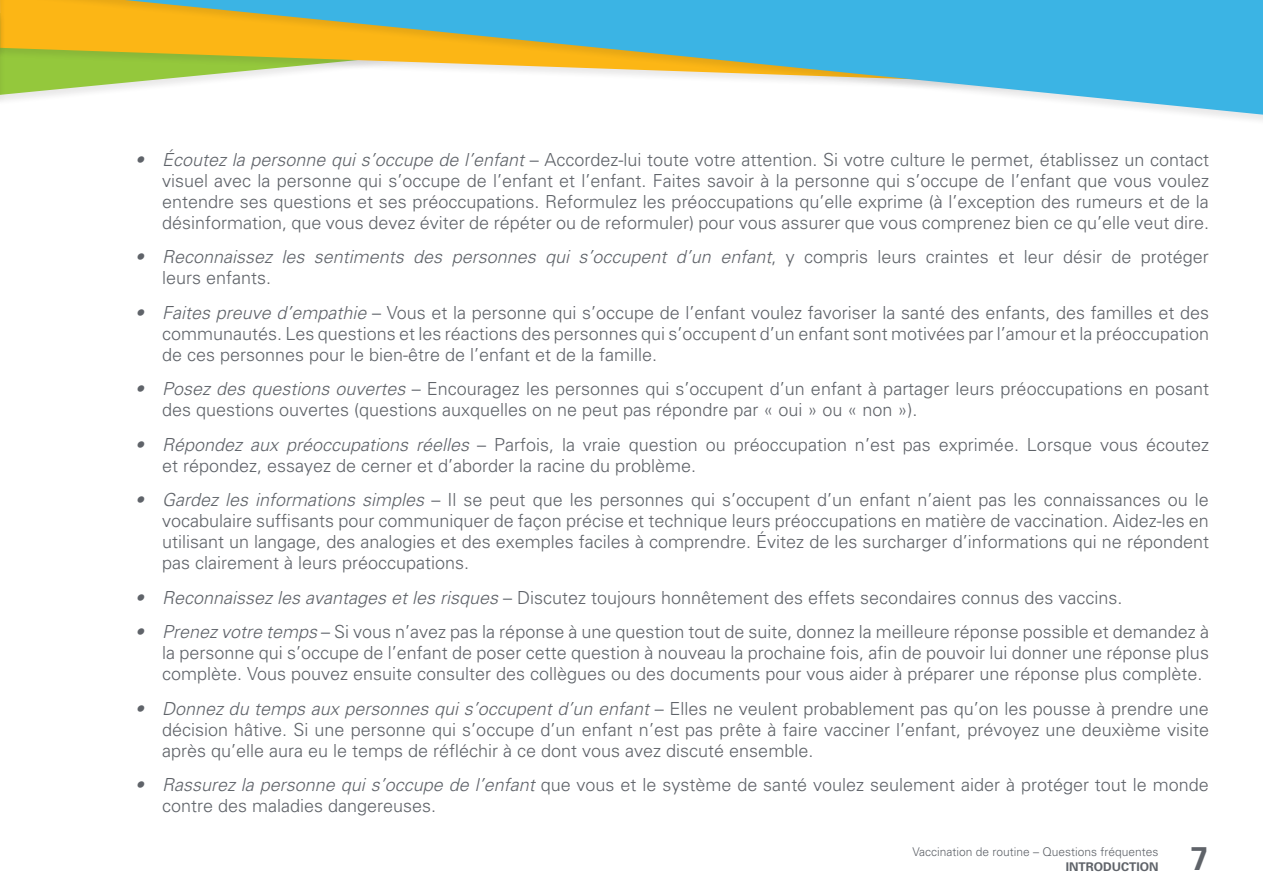
<style>
.page{position:relative;width:1263px;height:893px;background:#fff}
.page>*{position:absolute;margin:0;border:0;box-sizing:border-box;transform-origin:0 0}
.t1{font:700 33px "Univers";color:#5f6369}
.t2{font:300 18px/21px "Univers";color:#5f6369;text-align:justify}
.t3{font:italic 300 18px/21px "Univers";color:#5f6369}
.t4{font:300 12px "Univers";color:#5f6369}
.t5{font:700 12px "Univers";color:#5f6369}
.s1{font-style:italic}
.s2{font-style:normal}
</style>
<div class="page">
<svg style="left:518px;top:0;width:745px;height:118px;fill:#3bb4e4"></svg>
<svg style="left:0;top:0;width:518px;height:101px"></svg>
<p class="t2" style="left:162px;top:148px;width:1048px;text-indent:-27px"><span class="s1">• Écoutez la personne qui s’occupe de l’enfant</span> – Accordez-lui toute votre attention. Si votre culture le permet, établissez un contact visuel avec la personne qui s’occupe de l’enfant et l’enfant. Faites savoir à la personne qui s’occupe de l’enfant que vous voulez entendre ses questions et ses préoccupations. Reformulez les préoccupations qu’elle exprime (à l’exception des rumeurs et de la désinformation, que vous devez éviter de répéter ou de reformuler) pour vous assurer que vous comprenez bien ce qu’elle veut dire.</p>
<p class="t3" style="left:162px;top:246px;width:1048px;text-indent:-27px">• Reconnaissez les sentiments des personnes qui s’occupent d’un enfant<span class="s2">, y compris leurs craintes et leur désir de protéger leurs enfants.</span></p>
<p class="t2" style="left:162px;top:301px;width:1048px;text-indent:-27px"><span class="s1">• Faites preuve d’empathie</span> – Vous et la personne qui s’occupe de l’enfant voulez favoriser la santé des enfants, des familles et des communautés. Les questions et les réactions des personnes qui s’occupent d’un enfant sont motivées par l’amour et la préoccupation de ces personnes pour le bien-être de l’enfant et de la famille.</p>
<p class="t2" style="left:162px;top:378px;width:1048px;text-indent:-27px"><span class="s1">• Posez des questions ouvertes</span> – Encouragez les personnes qui s’occupent d’un enfant à partager leurs préoccupations en posant des questions ouvertes (questions auxquelles on ne peut pas répondre par « oui » ou « non »).</p>
<p class="t2" style="left:162px;top:433px;width:1048px;text-indent:-27px"><span class="s1">• Répondez aux préoccupations réelles</span> – Parfois, la vraie question ou préoccupation n’est pas exprimée. Lorsque vous écoutez et répondez, essayez de cerner et d’aborder la racine du problème.</p>
<p class="t2" style="left:162px;top:489px;width:1048px;text-indent:-27px"><span class="s1">• Gardez les informations simples</span> – Il se peut que les personnes qui s’occupent d’un enfant n’aient pas les connaissances ou le vocabulaire suffisants pour communiquer de façon précise et technique leurs préoccupations en matière de vaccination. Aidez-les en utilisant un langage, des analogies et des exemples faciles à comprendre. Évitez de les surcharger d’informations qui ne répondent pas clairement à leurs préoccupations.</p>
<p class="t2" style="left:135px;top:586px;width:989px"><span class="s1">• Reconnaissez les avantages et les risques</span> – Discutez toujours honnêtement des effets secondaires connus des vaccins.</p>
<p class="t2" style="left:162px;top:621px;width:1048px;text-indent:-27px"><span class="s1">• Prenez votre temps</span> – Si vous n’avez pas la réponse à une question tout de suite, donnez la meilleure réponse possible et demandez à la personne qui s’occupe de l’enfant de poser cette question à nouveau la prochaine fois, afin de pouvoir lui donner une réponse plus complète. Vous pouvez ensuite consulter des collègues ou des documents pour vous aider à préparer une réponse plus complète.</p>
<p class="t2" style="left:162px;top:697px;width:1048px;text-indent:-27px"><span class="s1">• Donnez du temps aux personnes qui s’occupent d’un enfant</span> – Elles ne veulent probablement pas qu’on les pousse à prendre une décision hâtive. Si une personne qui s’occupe d’un enfant n’est pas prête à faire vacciner l’enfant, prévoyez une deuxième visite après qu’elle aura eu le temps de réfléchir à ce dont vous avez discuté ensemble.</p>
<p class="t2" style="left:162px;top:774px;width:1048px;text-indent:-27px"><span class="s1">• Rassurez la personne qui s’occupe de l’enfant</span> que vous et le système de santé voulez seulement aider à protéger tout le monde contre des maladies dangereuses.</p>
<p class="t4" style="left:912px;top:845px;width:248px">Vaccination de routine – Questions fréquentes</p>
<p class="t5" style="left:1066px;top:859px;width:94px">INTRODUCTION</p>
<h1 class="t1" style="left:1190px;top:837px;width:20px">7</h1>
</div>
